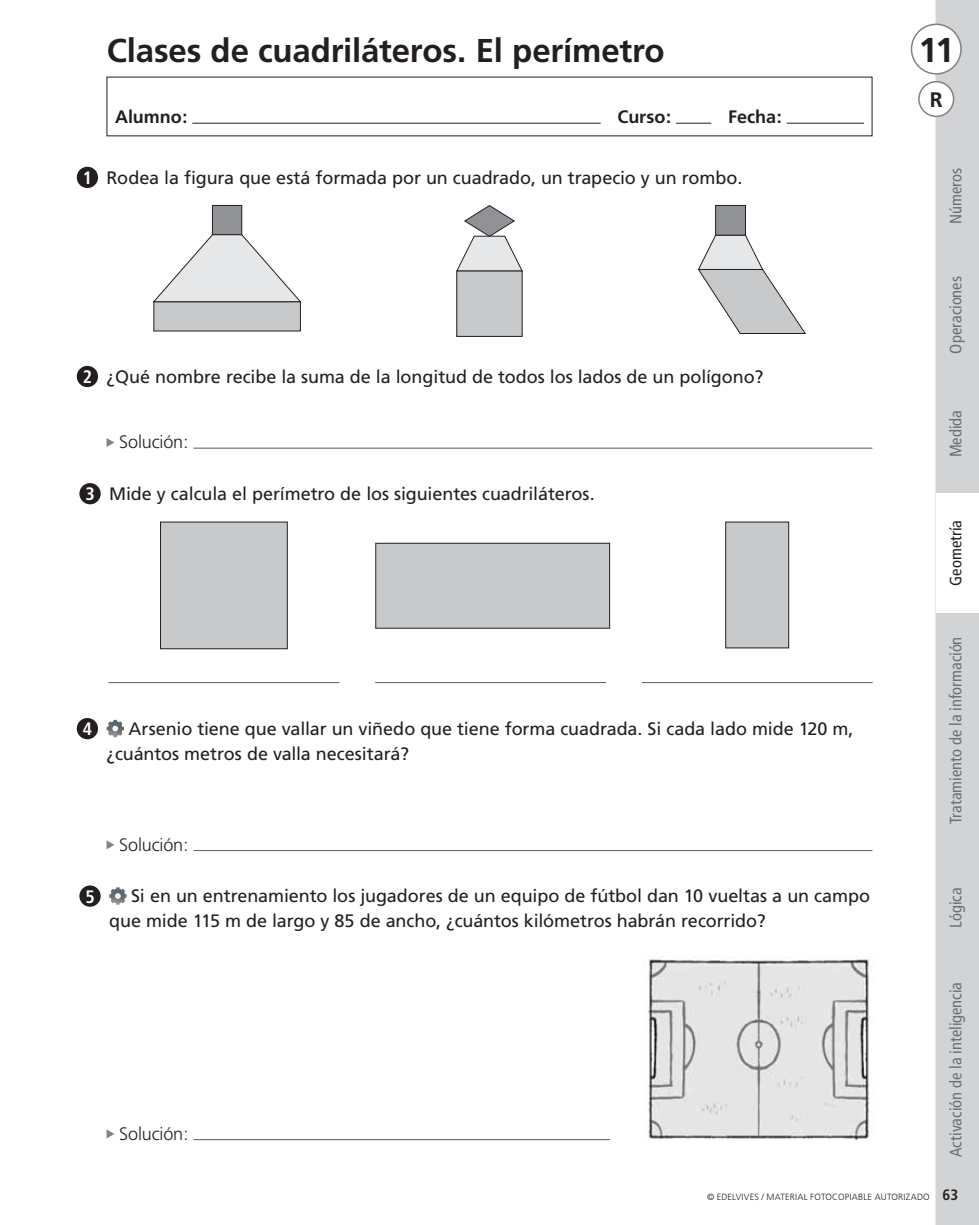
<style>
.page{position:relative;width:979px;height:1225px;background:#fff}
.page>*{position:absolute;margin:0;border:0;box-sizing:border-box;transform-origin:0 0}
.t1{font:700 34.5px "Frutiger";color:#231f20}
.t2{font:700 33px "Frutiger";letter-spacing:-.01em;color:#231f20}
.t3{font:700 21px "Frutiger";color:#231f20}
.t4{font:18px/24.8px "Frutiger";letter-spacing:-.005em;color:#231f20}
.t5{font:300 18px "Frutiger";letter-spacing:-.01em;color:#231f20}
.t6{font:700 18px "Frutiger";letter-spacing:-.005em;color:#231f20}
.t7{font:700 condensed 18px "Frutiger";color:#fff}
.t8{font:condensed 16.5px "Frutiger";color:#6d6e70}
.t9{font:condensed 16.5px "Frutiger";color:#231f20}
.t10{font:300 9px "Frutiger";letter-spacing:.03em;color:#231f20}
.s1{font-weight:700;font-stretch:condensed;color:#fff}
.s2{font-weight:700;font-stretch:condensed;font-size:15px}
</style>
<div class="page">
<hr style="left:935px;top:0;width:1px;height:1225px;background:#d1d3d4">
<div style="left:936px;top:0;width:42px;height:1225px;background:#d1d3d4"></div>
<div style="left:911px;top:24px;width:49px;height:50px;background:#fff;border-radius:50%"></div>
<div style="left:910px;top:24px;width:51px;height:51px;border:2px solid #808285;border-radius:50%"></div>
<div style="left:918px;top:82px;width:35px;height:34px;background:#fff;border-radius:50%"></div>
<div style="left:918px;top:81px;width:36px;height:36px;border:2px solid #808285;border-radius:50%"></div>
<hr style="left:192px;top:123px;width:408px;height:1px;background:#231f20">
<hr style="left:676px;top:123px;width:34px;height:1px;background:#231f20">
<hr style="left:787px;top:123px;width:76px;height:1px;background:#231f20">
<div style="left:936px;top:493px;width:42px;height:119px;background:#fff"></div>
<div style="left:77px;top:167px;width:21px;height:21px;background:#231f20;border-radius:50%"></div>
<svg style="left:106px;top:438px;width:8px;height:9px"></svg>
<hr style="left:193px;top:448px;width:679px;height:1px;background:#58595b">
<div style="left:77px;top:366px;width:21px;height:21px;background:#231f20;border-radius:50%"></div>
<img style="left:106px;top:720px;width:18px;height:17px">
<svg style="left:106px;top:840px;width:8px;height:9px"></svg>
<hr style="left:193px;top:850px;width:679px;height:1px;background:#58595b">
<div style="left:77px;top:718px;width:21px;height:21px;background:#231f20;border-radius:50%"></div>
<svg style="left:106px;top:1129px;width:8px;height:9px"></svg>
<hr style="left:193px;top:1139px;width:417px;height:1px;background:#58595b">
<div style="left:212px;top:205px;width:30px;height:30px;background:#909295"></div>
<div style="left:212px;top:205px;width:30px;height:30px;border:1px solid #231f20"></div>
<div style="left:154px;top:302px;width:146px;height:29px;background:#c7c9cb"></div>
<svg style="left:153px;top:234px;width:149px;height:69px"></svg>
<div style="left:160px;top:522px;width:127px;height:127px;background:#c7c9cb"></div>
<div style="left:160px;top:522px;width:128px;height:127px;border:1px solid #231f20"></div>
<div style="left:715px;top:205px;width:30px;height:30px;background:#909295"></div>
<div style="left:715px;top:205px;width:30px;height:31px;border:1px solid #231f20"></div>
<svg style="left:697px;top:234px;width:108px;height:100px"></svg>
<div style="left:725px;top:522px;width:63px;height:126px;background:#c7c9cb"></div>
<div style="left:725px;top:522px;width:64px;height:126px;border:1px solid #231f20"></div>
<img style="left:647px;top:957px;width:223px;height:183px">
<svg style="left:456px;top:205px;width:67px;height:67px"></svg>
<div style="left:456px;top:271px;width:66px;height:65px;background:#c7c9cb"></div>
<div style="left:456px;top:271px;width:66px;height:66px;border:1px solid #231f20"></div>
<div style="left:375px;top:543px;width:234px;height:85px;background:#c7c9cb"></div>
<div style="left:375px;top:543px;width:235px;height:86px;border:1px solid #231f20"></div>
<div style="left:79px;top:483px;width:22px;height:21px;background:#231f20;border-radius:50%"></div>
<img style="left:109px;top:887px;width:17px;height:18px">
<div style="left:79px;top:885px;width:22px;height:22px;background:#231f20;border-radius:50%"></div>
<hr style="left:109px;top:682px;width:230px;height:1px;background:#58595b">
<hr style="left:375px;top:682px;width:230px;height:1px;background:#58595b">
<hr style="left:642px;top:682px;width:230px;height:1px;background:#58595b">
<h2 class="t2" style="left:107px;top:37px;width:559px">Clases de cuadriláteros. El perímetro</h2>
<h1 class="t1" style="left:918px;top:36px;width:37px">11</h1>
<p class="t6" style="left:115px;top:110px;width:74px">Alumno:</p>
<p class="t6" style="left:617px;top:110px;width:55px">Curso:</p>
<p class="t6" style="left:728px;top:110px;width:55px">Fecha:</p>
<p class="t4" style="left:83px;top:167px;width:661px"><span class="s1">1</span> Rodea la figura que está formada por un cuadrado, un trapecio y un rombo.</p>
<p class="t7" style="left:83px;top:370px;width:11px">2</p>
<p class="t4" style="left:106px;top:366px;width:658px">¿Qué nombre recibe la suma de la longitud de todos los lados de un polígono?</p>
<p class="t5" style="left:119px;top:435px;width:71px">Solución:</p>
<p class="t4" style="left:85px;top:483px;width:511px"><span class="s1">3</span> Mide y calcula el perímetro de los siguientes cuadriláteros.</p>
<p class="t7" style="left:83px;top:722px;width:11px">4</p>
<p class="t4" style="left:106px;top:718px;width:748px;text-indent:22px">Arsenio tiene que vallar un viñedo que tiene forma cuadrada. Si cada lado mide 120 m, ¿cuántos metros de valla necesitará?</p>
<p class="t7" style="left:85px;top:889px;width:11px">5</p>
<p class="t5" style="left:119px;top:837px;width:71px">Solución:</p>
<p class="t4" style="left:109px;top:885px;width:762px;text-indent:22px">Si en un entrenamiento los jugadores de un equipo de fútbol dan 10 vueltas a un campo que mide 115 m de largo y 85 de ancho, ¿cuántos kilómetros habrán recorrido?</p>
<p class="t5" style="left:119px;top:1126px;width:71px">Solución:</p>
<p class="t3" style="left:929px;top:91px;width:14px">R</p>
<p class="t8" style="left:948px;top:224px;width:58px;rotate:-90deg">Números</p>
<p class="t8" style="left:948px;top:353px;width:79px;rotate:-90deg">Operaciones</p>
<p class="t8" style="left:948px;top:457px;width:49px;rotate:-90deg">Medida</p>
<p class="t9" style="left:948px;top:586px;width:67px;rotate:-90deg">Geometría</p>
<p class="t8" style="left:948px;top:824px;width:189px;rotate:-90deg">Tratamiento de la información</p>
<p class="t8" style="left:948px;top:928px;width:42px;rotate:-90deg">Lógica</p>
<p class="t8" style="left:948px;top:1157px;width:176px;rotate:-90deg">Activación de la inteligencia</p>
<p class="t10" style="left:707px;top:1193px;width:253px">© EDELVIVES / MATERIAL FOTOCOPIABLE AUTORIZADO <span class="s2">63</span></p>
</div>
